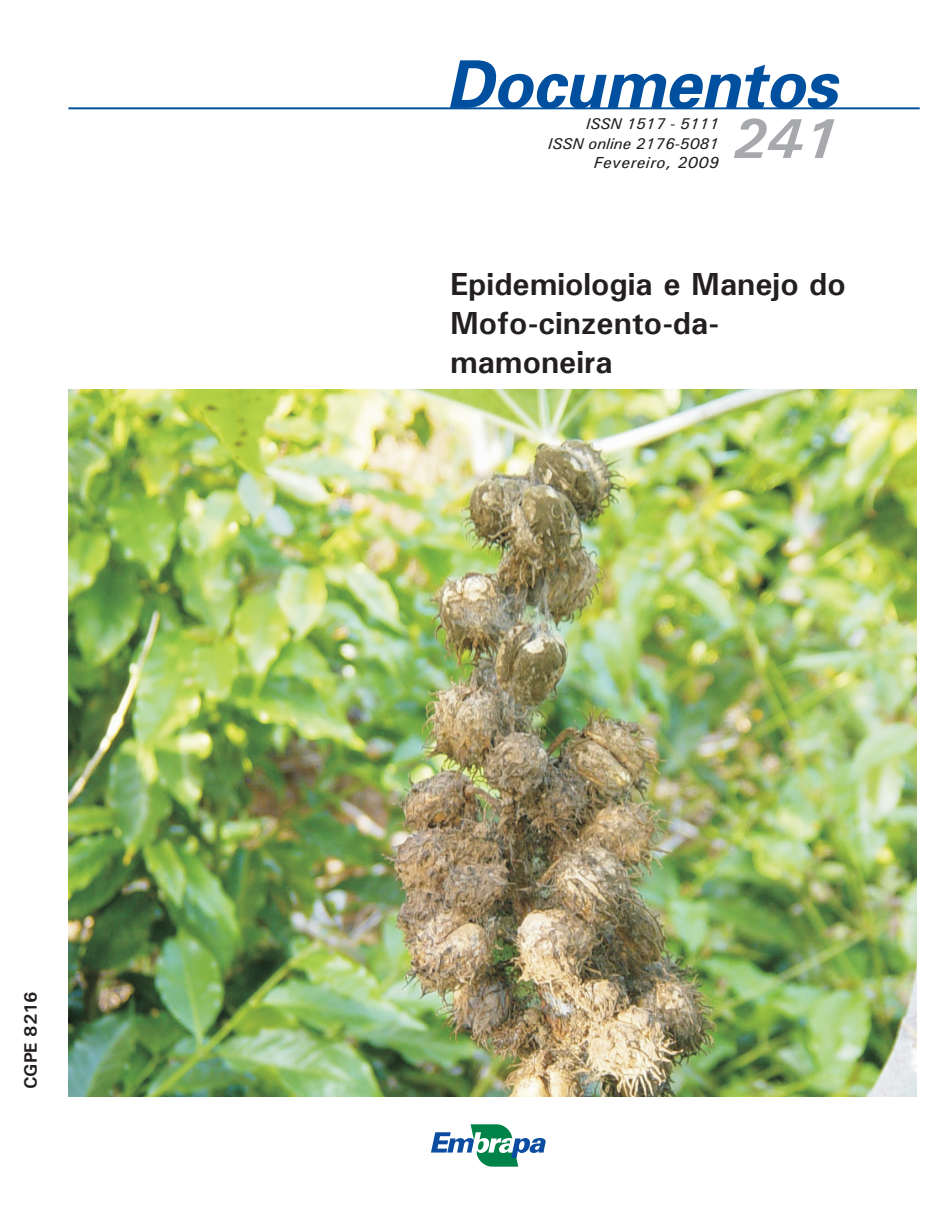
<style>
.page{position:relative;width:944px;height:1227px;background:#fff}
.page>*{position:absolute;margin:0;border:0;box-sizing:border-box;transform-origin:0 0}
.t1{font:italic 500 56.2px "Univers";color:#a8a9ad}
.t2{font:500 32px/39px "Univers";color:#231f20}
.t3{font:500 18px "Univers";color:#231f20}
.t4{font:italic 500 16px "Univers";letter-spacing:.035em;color:#231f20}
.t5{font:italic 500 15.6px/19.2px "Univers";color:#231f20;text-align:right}
</style>
<div class="page">
<hr style="left:68px;top:107px;width:851px;height:2px;background:#01519b">
<svg style="left:450px;top:60px;width:389px;height:48px"></svg>
<svg style="left:431px;top:1124px;width:115px;height:42px"></svg>
<img style="left:68px;top:389px;width:848px;height:707px">
<p class="t3" style="left:24px;top:1089px;width:99px;rotate:-90deg">CGPE 8216</p>
<p class="t5" style="left:548px;top:116px;width:172px">ISSN 1517 - 5111<br>ISSN online 2176-5081</p>
<p class="t4" style="left:593px;top:157px;width:127px">Fevereiro, 2009</p>
<h1 class="t1" style="left:731px;top:119px;width:107px">241</h1>
<p class="t2" style="left:450px;top:267px;width:397px">Epidemiologia e Manejo do<br>Mofo-cinzento-da&shy;mamoneira</p>
</div>
